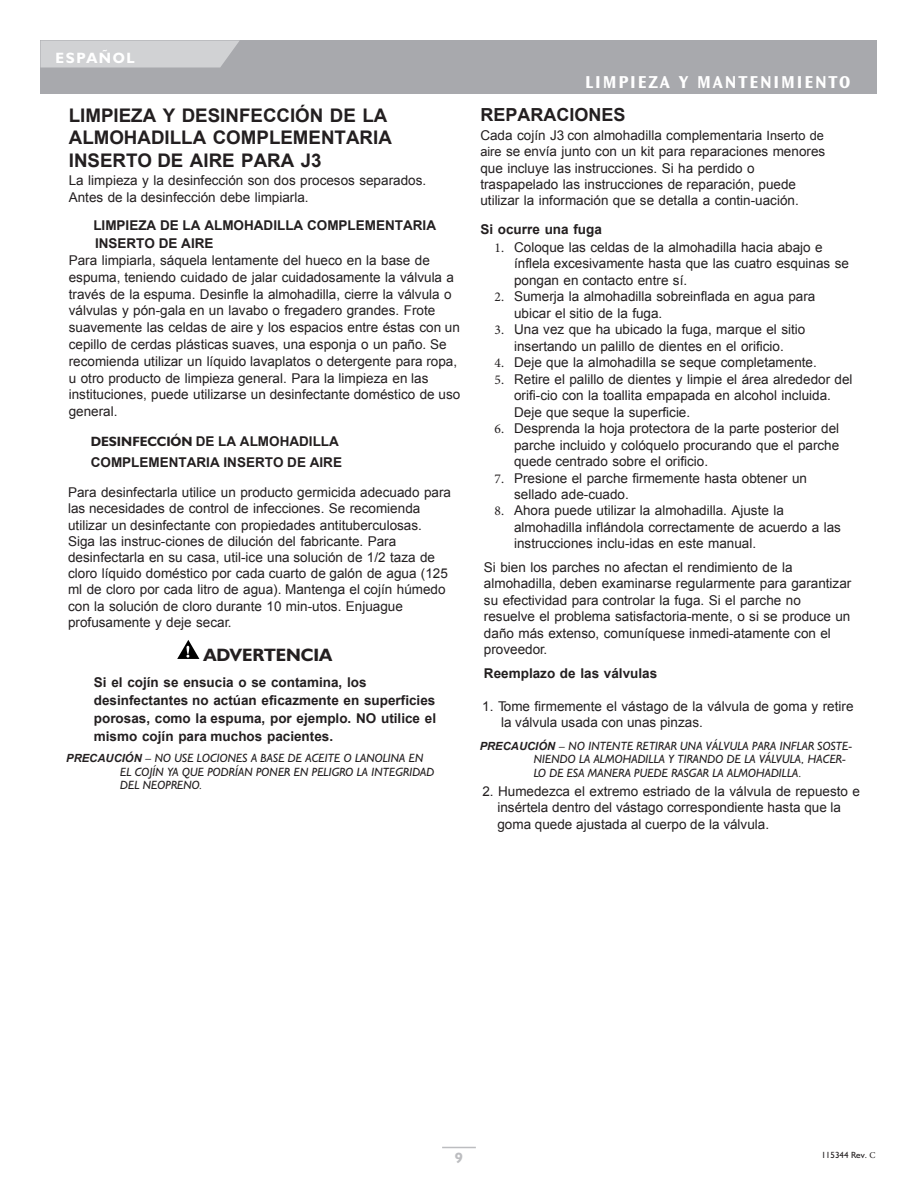
<style>
.page{position:relative;width:918px;height:1188px;background:#fff}
.page>*{position:absolute;margin:0;border:0;box-sizing:border-box;transform-origin:0 0}
.t1{font:700 18.75px/22.5px "Arial";color:#231f20}
.t2{font:18px "Ocean Sans MM.648.wt.475.wd";letter-spacing:.105em;color:#fff}
.t3{font:700 18px "Arial";color:#231f20}
.t4{font:700 18px "Humanist 521 BT";color:#231f20}
.t5{font:700 15px "Humanist 521 BT";letter-spacing:.11em;color:#fff}
.t6{font:700 15px "Humanist 521 BT";color:#bcbdc0}
.t7{font:13.5px/16.2px "Arial";color:#231f20}
.t8{font:700 13.5px/18px "Arial";color:#231f20}
.t9{font:italic 12px/13.5px "Humanist 521 BT";color:#231f20}
.t10{font:9px "Humanist 521 BT";color:#231f20}
.s1{font-family:"Humanist 521 BT"}
.s2{font-family:"Arial";font-weight:700;font-size:11.25px}
.s3{font-size:12.75px}
.s4{font-family:"Minion Pro"}
</style>
<div class="page">
<div style="left:40px;top:40px;width:838px;height:54px;background:#a8a9ad"></div>
<svg style="left:40px;top:40px;width:200px;height:28px;background:#cdced0"></svg>
<hr style="left:442px;top:1147px;width:34px;height:1px;background:#bcbdc0">
<svg style="left:177px;top:640px;width:22px;height:19px"></svg>
<p class="t5" style="left:56px;top:52px;width:81px">ESPAÑOL</p>
<h1 class="t1" style="left:69px;top:104px;width:325px">LIMPIEZA Y DESINFECCIÓN DE LA<br>ALMOHADILLA COMPLEMENTARIA<br>INSERTO DE AIRE PARA J3</h1>
<p class="t7" style="left:69px;top:172px;width:359px">La limpieza y la desinfección son dos procesos separados.<br>Antes de la desinfección debe limpiarla.</p>
<p class="t8" style="left:93px;top:217px;width:344px">LIMPIEZA DE LA ALMOHADILLA COMPLEMENTARIA<br>INSERTO DE AIRE</p>
<p class="t7" style="left:69px;top:252px;width:393px;line-height:16.8px">Para limpiarla, sáquela lentamente del hueco en la base de espuma, teniendo cuidado de jalar cuidadosamente la válvula a través de la espuma. Desinfle la almohadilla, cierre la válvula o válvulas y pón-gala en un lavabo o fregadero grandes. Frote suavemente las celdas de aire y los espacios entre éstas con un cepillo de cerdas plásticas suaves, una esponja o un paño. Se recomienda utilizar un líquido lavaplatos o detergente para ropa, u otro producto de limpieza general. Para la limpieza en las instituciones, puede utilizarse un desinfectante doméstico de uso general.</p>
<p class="t8" style="left:91px;top:431px;width:253px;line-height:21.1px"><span class="s1">DESINFECCIÓN</span> DE LA ALMOHADILLA<br>COMPLEMENTARIA INSERTO DE AIRE</p>
<p class="t7" style="left:68px;top:484px;width:384px">Para desinfectarla utilice un producto germicida adecuado para las necesidades de control de infecciones. Se recomienda utilizar un desinfectante con propiedades antituberculosas.<br>Siga las instruc-ciones de dilución del fabricante. Para desinfectarla en su casa, util-ice una solución de 1/2 taza de cloro líquido doméstico por cada cuarto de galón de agua (125 ml de cloro por cada litro de agua). Mantenga el cojín húmedo con la solución de cloro durante 10 min-utos. Enjuague profusamente y deje secar.</p>
<h2 class="t4" style="left:203px;top:649px;width:130px">ADVERTENCIA</h2>
<p class="t8" style="left:94px;top:673px;width:344px">Si el cojín se ensucia o se contamina, los desinfectantes no actúan eficazmente en superficies porosas, como la espuma, por ejemplo. NO utilice el mismo cojín para muchos pacientes.</p>
<p class="t9" style="left:120px;top:753px;width:316px;text-indent:-54px"><span class="s2">PRECAUCIÓN</span> – NO USE LOCIONES A BASE DE ACEITE O LANOLINA EN<br>EL COJÍN YA QUE PODRÍAN PONER EN PELIGRO LA INTEGRIDAD<br>DEL NEOPRENO.</p>
<h2 class="t2" style="left:585px;top:75px;width:267px">LIMPIEZA Y MANTENIMIENTO</h2>
<h2 class="t3" style="left:480px;top:102px;width:147px">REPARACIONES</h2>
<p class="t7" style="left:480px;top:127px;width:346px">Cada cojín J3 con almohadilla complementaria <span class="s3">Inserto de aire</span> se envía junto con un kit para reparaciones menores que incluye las instrucciones. Si ha perdido o traspapelado las instrucciones de reparación, puede utilizar la información que se detalla a contin-uación.</p>
<p class="t8" style="left:480px;top:220px;width:123px">Si ocurre una fuga</p>
<p class="t7" style="left:514px;top:239px;width:337px;text-indent:-20px"><span class="s4">1.</span> Coloque las celdas de la almohadilla hacia abajo e ínflela excesivamente hasta que las cuatro esquinas se pongan en contacto entre sí.</p>
<p class="t7" style="left:514px;top:288px;width:303px;text-indent:-20px"><span class="s4">2.</span> Sumerja la almohadilla sobreinflada en agua para ubicar el sitio de la fuga.</p>
<p class="t7" style="left:495px;top:321px;width:312px;text-align:center"><span class="s4">3.</span> Una vez que ha ubicado la fuga, marque el sitio insertando un palillo de dientes en el orificio.</p>
<p class="t7" style="left:495px;top:354px;width:324px"><span class="s4">4.</span> Deje que la almohadilla se seque completamente.</p>
<p class="t7" style="left:514px;top:371px;width:340px;text-indent:-20px"><span class="s4">5.</span> Retire el palillo de dientes y limpie el área alrededor del orifi-cio con la toallita empapada en alcohol incluida.<br>Deje que seque la superficie.</p>
<p class="t7" style="left:514px;top:420px;width:327px;text-align:justify;text-indent:-20px"><span class="s4">6.</span> Desprenda la hoja protectora de la parte posterior del parche incluido y colóquelo procurando que el parche quede centrado sobre el orificio.</p>
<p class="t7" style="left:514px;top:470px;width:294px;text-indent:-20px"><span class="s4">7.</span> Presione el parche firmemente hasta obtener un sellado ade-cuado.</p>
<p class="t7" style="left:514px;top:502px;width:328px;text-indent:-20px"><span class="s4">8.</span> Ahora puede utilizar la almohadilla. Ajuste la almohadilla inflándola correctamente de acuerdo a las instrucciones inclu-idas en este manual.</p>
<p class="t7" style="left:484px;top:559px;width:369px">Si bien los parches no afectan el rendimiento de la almohadilla, deben examinarse regularmente para garantizar su efectividad para controlar la fuga. Si el parche no resuelve el problema satisfactoria-mente, o si se produce un daño más extenso, comuníquese inmedi-atamente con el proveedor.</p>
<p class="t8" style="left:484px;top:665px;width:175px">Reemplazo de las válvulas</p>
<p class="t7" style="left:501px;top:699px;width:354px;text-indent:-19px">1. Tome firmemente el vástago de la válvula de goma y retire la válvula usada con unas pinzas.</p>
<p class="t9" style="left:534px;top:740px;width:320px;text-indent:-54px"><span class="s2">PRECAUCIÓN</span> – NO INTENTE RETIRAR UNA VÁLVULA PARA INFLAR SOSTE-<br>NIENDO LA ALMOHADILLA Y TIRANDO DE LA VÁLVULA, HACER-<br>LO DE ESA MANERA PUEDE RASGAR LA ALMOHADILLA.</p>
<p class="t7" style="left:497px;top:784px;width:364px;text-indent:-15px">2. Humedezca el extremo estriado de la válvula de repuesto e insértela dentro del vástago correspondiente hasta que la goma quede ajustada al cuerpo de la válvula.</p>
<p class="t6" style="left:455px;top:1152px;width:10px">9</p>
<p class="t10" style="left:821px;top:1152px;width:55px">115344 Rev. <span class="s4">C</span></p>
</div>
